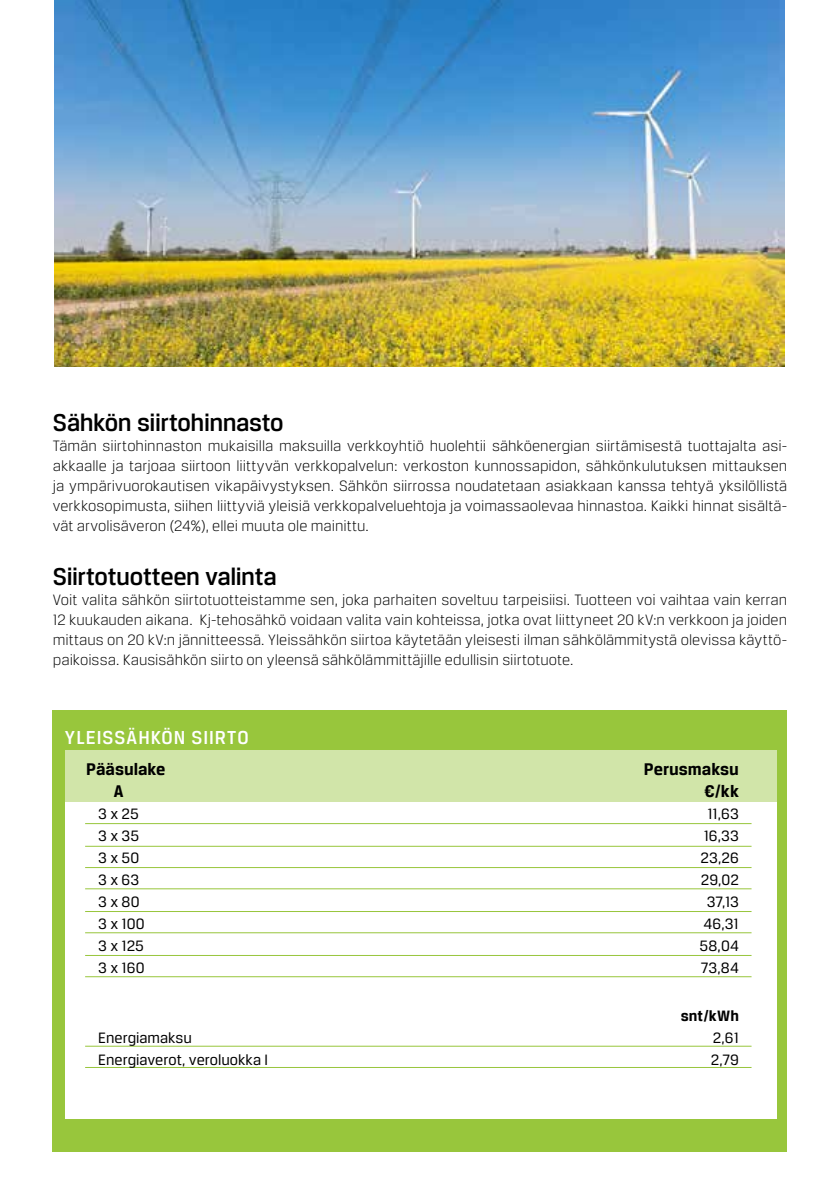
<style>
.page{position:relative;width:840px;height:1191px;background:#fff}
.page>*{position:absolute;margin:0;border:0;box-sizing:border-box;transform-origin:0 0}
.t1{font:500 26px "Breuer Text";letter-spacing:-.015em;color:#000}
.t2{font:500 20px "Breuer Text";letter-spacing:.045em;color:#fff}
.t3{font:700 18px "Breuer Text";color:#000}
.t4{font:300 16px/20px "Breuer Text";letter-spacing:.005em;color:#000;text-align:justify}
.t5{font:16px "Breuer Text";color:#000}
.t6{font:700 16px "Breuer Text";letter-spacing:.01em;color:#000}
</style>
<div class="page">
<div style="left:52px;top:710px;width:735px;height:441px;background:#98c63c"></div>
<div style="left:65px;top:750px;width:710px;height:369px;background:#fff"></div>
<hr style="left:85px;top:823px;width:666px;height:1px;background:#98c63c">
<hr style="left:85px;top:845px;width:666px;height:1px;background:#98c63c">
<hr style="left:85px;top:867px;width:666px;height:1px;background:#98c63c">
<hr style="left:85px;top:888px;width:666px;height:1px;background:#98c63c">
<hr style="left:85px;top:911px;width:666px;height:1px;background:#98c63c">
<hr style="left:85px;top:932px;width:666px;height:1px;background:#98c63c">
<hr style="left:85px;top:955px;width:666px;height:1px;background:#98c63c">
<hr style="left:85px;top:976px;width:666px;height:1px;background:#98c63c">
<hr style="left:85px;top:1045px;width:666px;height:1px;background:#98c63c">
<hr style="left:85px;top:1067px;width:666px;height:1px;background:#98c63c">
<div style="left:65px;top:750px;width:710px;height:51px;background:#d1e5a9"></div>
<img style="left:54px;top:0;width:729px;height:366px">
<h1 class="t1" style="left:53px;top:408px;width:232px">Sähkön siirtohinnasto</h1>
<p class="t4" style="left:53px;top:436px;width:735px">Tämän siirtohinnaston mukaisilla maksuilla verkkoyhtiö huolehtii sähköenergian siirtämisestä tuottajalta asi&shy;akkaalle ja tarjoaa siirtoon liittyvän verkkopalvelun: verkoston kunnossapidon, sähkönkulutuksen mittauksen ja ympärivuorokautisen vikapäivystyksen. Sähkön siirrossa noudatetaan asiakkaan kanssa tehtyä yksilöllistä verkkosopimusta, siihen liittyviä yleisiä verkkopalveluehtoja ja voimassaolevaa hinnastoa. Kaikki hinnat sisältä&shy;vät arvolisäveron (24%), ellei muuta ole mainittu.</p>
<h1 class="t1" style="left:53px;top:562px;width:225px">Siirtotuotteen valinta</h1>
<p class="t4" style="left:53px;top:589px;width:735px">Voit valita sähkön siirtotuotteistamme sen, joka parhaiten soveltuu tarpeisiisi. Tuotteen voi vaihtaa vain kerran 12 kuukauden aikana. Kj-tehosähkö voidaan valita vain kohteissa, jotka ovat liittyneet 20 kV:n verkkoon ja joiden mittaus on 20 kV:n jännitteessä. Yleissähkön siirtoa käytetään yleisesti ilman sähkölämmitystä olevissa käyttö&shy;paikoissa. Kausisähkön siirto on yleensä sähkölämmittäjille edullisin siirtotuote.</p>
<p class="t2" style="left:65px;top:726px;width:185px">YLEISSÄHKÖN SIIRTO</p>
<p class="t3" style="left:86px;top:758px;width:81px">Pääsulake</p>
<p class="t3" style="left:643px;top:758px;width:97px">Perusmaksu</p>
<p class="t3" style="left:114px;top:780px;width:11px">A</p>
<p class="t3" style="left:703px;top:780px;width:36px">€/kk</p>
<p class="t5" style="left:98px;top:804px;width:42px">3 x 25</p>
<p class="t5" style="left:707px;top:804px;width:33px">11,63</p>
<p class="t5" style="left:98px;top:826px;width:43px">3 x 35</p>
<p class="t5" style="left:703px;top:826px;width:37px">16,33</p>
<p class="t5" style="left:98px;top:848px;width:43px">3 x 50</p>
<p class="t5" style="left:700px;top:848px;width:40px">23,26</p>
<p class="t5" style="left:98px;top:870px;width:43px">3 x 63</p>
<p class="t5" style="left:700px;top:870px;width:40px">29,02</p>
<p class="t5" style="left:98px;top:892px;width:43px">3 x 80</p>
<p class="t5" style="left:706px;top:892px;width:34px">37,13</p>
<p class="t5" style="left:98px;top:914px;width:48px">3 x 100</p>
<p class="t5" style="left:703px;top:914px;width:37px">46,31</p>
<p class="t5" style="left:98px;top:936px;width:47px">3 x 125</p>
<p class="t5" style="left:699px;top:936px;width:41px">58,04</p>
<p class="t5" style="left:98px;top:958px;width:48px">3 x 160</p>
<p class="t5" style="left:700px;top:958px;width:40px">73,84</p>
<p class="t6" style="left:680px;top:1006px;width:60px">snt/kWh</p>
<p class="t5" style="left:98px;top:1028px;width:95px">Energiamaksu</p>
<p class="t5" style="left:712px;top:1028px;width:28px">2,61</p>
<p class="t5" style="left:98px;top:1050px;width:171px">Energiaverot, veroluokka I</p>
<p class="t5" style="left:710px;top:1050px;width:29px">2,79</p>
</div>
